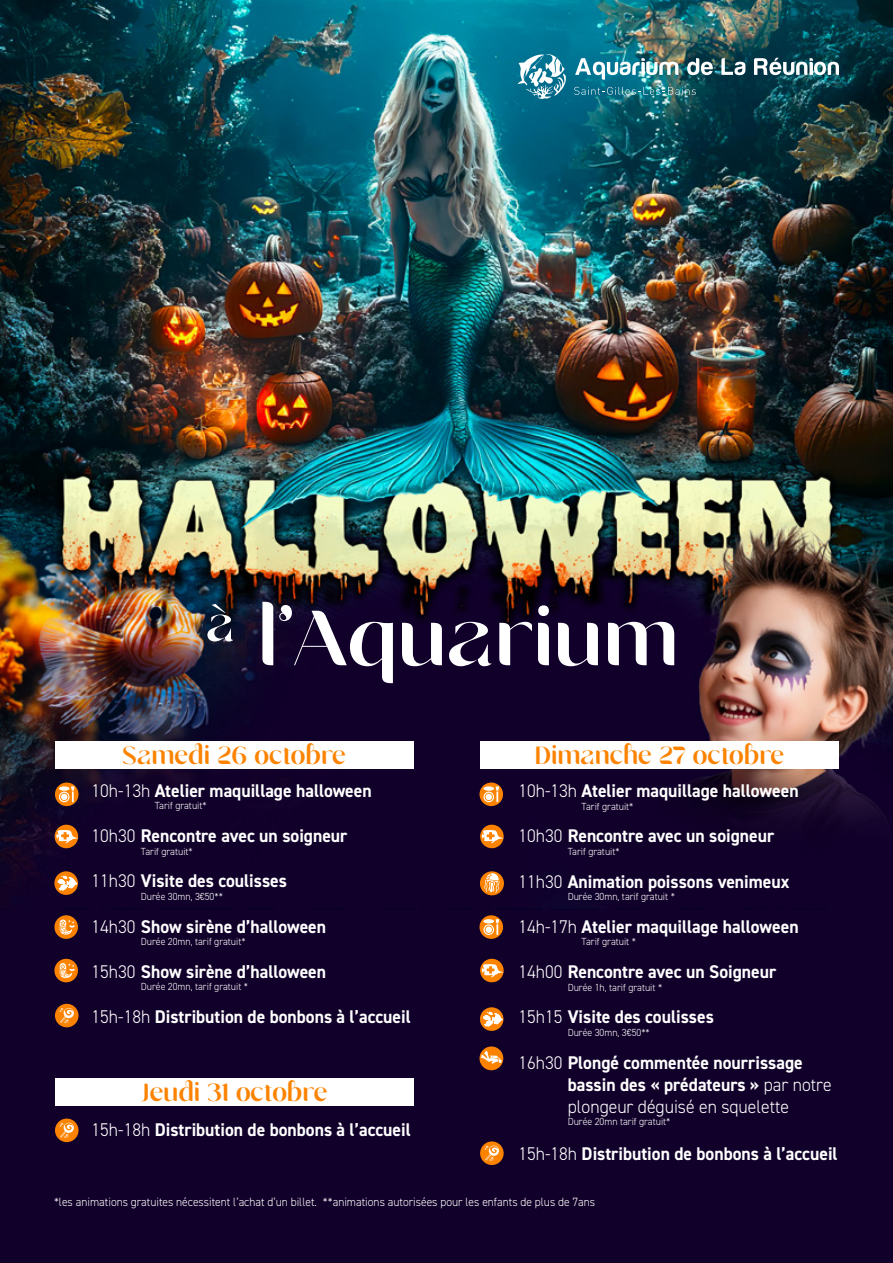
<style>
.page{position:relative;width:893px;height:1263px;background:#11002a}
.page>*{position:absolute;margin:0;border:0;box-sizing:border-box;transform-origin:0 0}
.t1{font:99px "Monea Alegante";color:#fff}
.t2{font:31.5px "Monea Alegante";color:#fc8300;scale:.96 1}
.t3{font:700 18.45px/22px "DIN2014";color:#fff;scale:.96 1}
.t4{font:300 12px "DIN2014";color:#fff;scale:.96 1}
.t5{font:300 10.35px "DIN2014";color:#fff;scale:.96 1}
.s1{font-weight:300}
</style>
<div class="page">
<img style="left:0;top:0;width:893px;height:909px">
<div style="left:55px;top:741px;width:358px;height:28px;background:#fff"></div>
<div style="left:55px;top:825px;width:23px;height:23px;background:#fc8300;border-radius:50%"></div>
<svg style="left:56px;top:830px;width:22px;height:13px"></svg>
<svg style="left:54px;top:871px;width:24px;height:24px"></svg>
<svg style="left:58px;top:876px;width:19px;height:15px"></svg>
<div style="left:480px;top:741px;width:359px;height:28px;background:#fff"></div>
<div style="left:480px;top:825px;width:24px;height:23px;background:#fc8300;border-radius:50%"></div>
<svg style="left:482px;top:830px;width:22px;height:13px"></svg>
<div style="left:480px;top:959px;width:24px;height:23px;background:#fc8300;border-radius:50%"></div>
<svg style="left:482px;top:964px;width:22px;height:13px"></svg>
<div style="left:480px;top:1007px;width:23px;height:24px;background:#fc8300;border-radius:50%"></div>
<svg style="left:483px;top:1012px;width:20px;height:15px"></svg>
<div style="left:479px;top:1046px;width:24px;height:24px;background:#fc8300;border-radius:50%"></div>
<svg style="left:480px;top:1051px;width:22px;height:13px"></svg>
<div style="left:480px;top:871px;width:24px;height:24px;background:#fc8300;border-radius:50%"></div>
<svg style="left:484px;top:873px;width:15px;height:20px"></svg>
<div style="left:479px;top:915px;width:24px;height:24px;background:#fc8300;border-radius:50%"></div>
<svg style="left:483px;top:919px;width:16px;height:16px"></svg>
<svg style="left:479px;top:782px;width:24px;height:24px"></svg>
<svg style="left:483px;top:786px;width:16px;height:16px"></svg>
<svg style="left:55px;top:782px;width:24px;height:24px"></svg>
<svg style="left:59px;top:786px;width:16px;height:16px"></svg>
<svg style="left:480px;top:1141px;width:24px;height:24px"></svg>
<svg style="left:485px;top:1145px;width:15px;height:16px"></svg>
<div style="left:55px;top:1004px;width:24px;height:23px;background:#fc8300;border-radius:50%"></div>
<svg style="left:60px;top:1008px;width:14px;height:15px"></svg>
<svg style="left:54px;top:915px;width:24px;height:24px"></svg>
<svg style="left:60px;top:919px;width:15px;height:15px"></svg>
<svg style="left:54px;top:959px;width:24px;height:23px"></svg>
<svg style="left:60px;top:963px;width:15px;height:15px"></svg>
<div style="left:55px;top:1077px;width:358px;height:28px;background:#fff"></div>
<svg style="left:55px;top:1118px;width:24px;height:24px"></svg>
<svg style="left:60px;top:1122px;width:14px;height:16px"></svg>
<img style="left:575px;top:58px;width:103px;height:22px">
<svg style="left:687px;top:58px;width:26px;height:17px"></svg>
<svg style="left:721px;top:58px;width:24px;height:17px"></svg>
<svg style="left:754px;top:58px;width:85px;height:17px"></svg>
<svg style="left:574px;top:87px;width:122px;height:8px"></svg>
<svg style="left:518px;top:54px;width:48px;height:45px;background:#5ea3b7"></svg>
<h1 class="t1" style="left:206px;top:593px;width:474px"><sup>à</sup> l’Aquarium</h1>
<h2 class="t2" style="left:123px;top:741px;width:234px">Samedi 26 octobre</h2>
<h2 class="t2" style="left:535px;top:741px;width:261px">Dimanche 27 octobre</h2>
<p class="t3" style="left:518px;top:779px;width:293px"><span class="s1">10h-13h</span> Atelier maquillage halloween</p>
<p class="t5" style="left:582px;top:800px;width:56px">Tarif gratuit*</p>
<p class="t3" style="left:518px;top:825px;width:268px"><span class="s1">10h30</span> Rencontre avec un soigneur</p>
<p class="t5" style="left:568px;top:845px;width:56px">Tarif gratuit*</p>
<p class="t3" style="left:518px;top:870px;width:284px"><span class="s1">11h30</span> Animation poissons venimeux</p>
<p class="t5" style="left:568px;top:890px;width:113px">Durée 30mn, tarif gratuit *</p>
<p class="t3" style="left:518px;top:915px;width:293px"><span class="s1">14h-17h</span> Atelier maquillage halloween</p>
<p class="t5" style="left:582px;top:935px;width:58px">Tarif gratuit *</p>
<p class="t3" style="left:518px;top:960px;width:270px"><span class="s1">14h00</span> Rencontre avec un Soigneur</p>
<p class="t5" style="left:568px;top:981px;width:100px">Durée 1h, tarif gratuit *</p>
<p class="t3" style="left:518px;top:1006px;width:205px"><span class="s1">15h15</span> Visite des coulisses</p>
<p class="t5" style="left:568px;top:1026px;width:87px">Durée 30mn, 3€50**</p>
<p class="t3" style="left:568px;top:1051px;width:276px;text-indent:-49px"><span class="s1">16h30</span> Plongé commentée nourrissage bassin des « prédateurs » <span class="s1">par notre plongeur déguisé en squelette</span></p>
<p class="t5" style="left:568px;top:1115px;width:109px">Durée 20mn tarif gratuit*</p>
<p class="t3" style="left:518px;top:1142px;width:334px"><span class="s1">15h-18h</span> Distribution de bonbons à l’accueil</p>
<p class="t3" style="left:92px;top:779px;width:293px"><span class="s1">10h-13h</span> Atelier maquillage halloween</p>
<p class="t5" style="left:155px;top:799px;width:56px">Tarif gratuit*</p>
<p class="t3" style="left:92px;top:824px;width:268px"><span class="s1">10h30</span> Rencontre avec un soigneur</p>
<p class="t5" style="left:141px;top:845px;width:56px">Tarif gratuit*</p>
<p class="t3" style="left:92px;top:870px;width:205px"><span class="s1">11h30</span> Visite des coulisses</p>
<p class="t5" style="left:141px;top:890px;width:87px">Durée 30mn, 3€50**</p>
<p class="t3" style="left:92px;top:915px;width:246px"><span class="s1">14h30</span> Show sirène d’halloween</p>
<p class="t5" style="left:141px;top:935px;width:111px">Durée 20mn, tarif gratuit*</p>
<p class="t3" style="left:92px;top:960px;width:246px"><span class="s1">15h30</span> Show sirène d’halloween</p>
<p class="t5" style="left:141px;top:980px;width:113px">Durée 20mn, tarif gratuit *</p>
<p class="t3" style="left:92px;top:1005px;width:334px"><span class="s1">15h-18h</span> Distribution de bonbons à l’accueil</p>
<h2 class="t2" style="left:141px;top:1078px;width:196px">Jeudi 31 octobre</h2>
<p class="t3" style="left:92px;top:1118px;width:334px"><span class="s1">15h-18h</span> Distribution de bonbons à l’accueil</p>
<p class="t4" style="left:54px;top:1195px;width:565px">*les animations gratuites nécessitent l’achat d’un billet. **animations autorisées pour les enfants de plus de 7ans</p>
</div>
